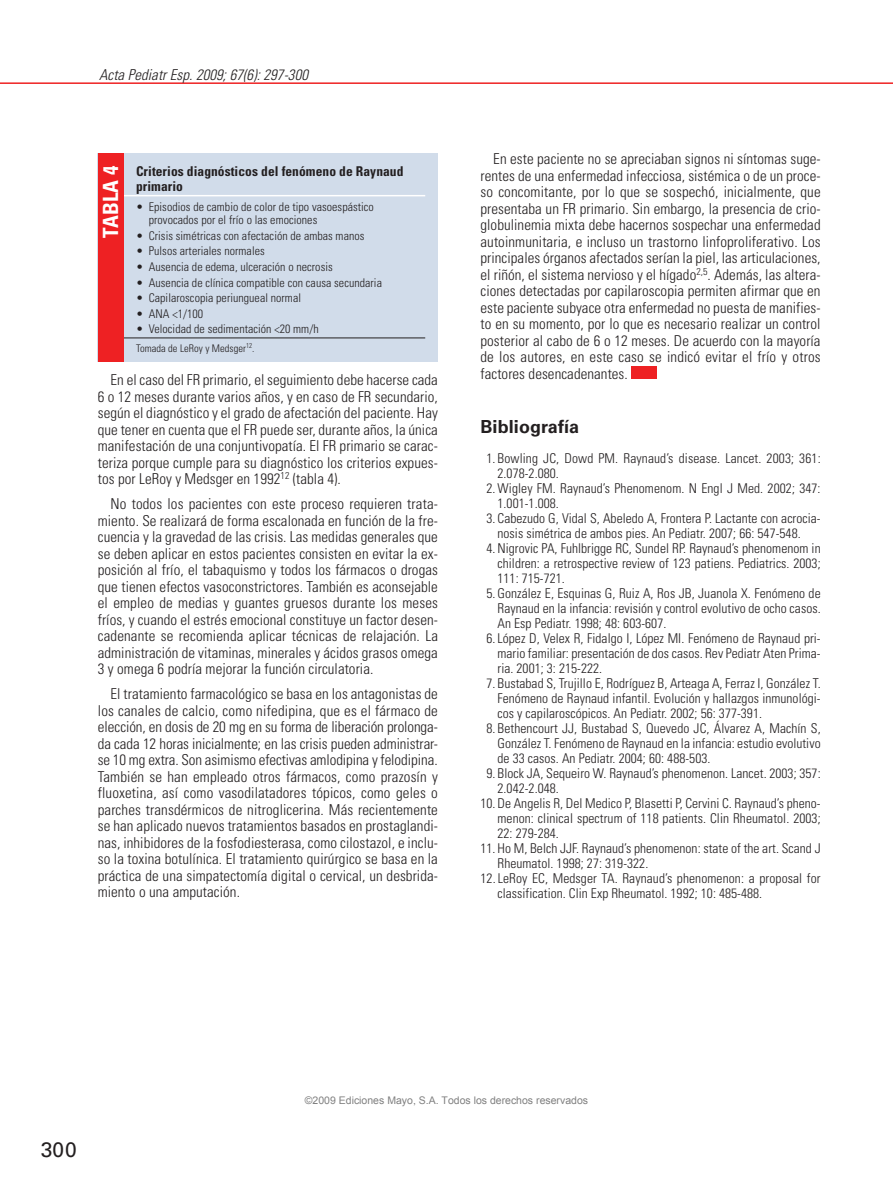
<style>
.page{position:relative;width:893px;height:1191px;background:#fff}
.page>*{position:absolute;margin:0;border:0;box-sizing:border-box;transform-origin:0 0}
.t1{font:700 condensed 21px "Univers LT Std";letter-spacing:.005em;color:#fff}
.t2{font:21px "Univers LT Std";color:#231f20}
.t3{font:700 18px "Univers LT Std";letter-spacing:.005em;color:#231f20}
.t4{font:300 condensed 15px/16.5px "Univers LT Std";letter-spacing:.005em;color:#231f20;text-align:justify}
.t5{font:italic 300 condensed 15px "Univers LT Std";letter-spacing:.005em;color:#231f20}
.t6{font:300 condensed 13.5px/15px "Univers LT Std";letter-spacing:.005em;color:#231f20}
.t7{font:700 condensed 13.5px/15px "Univers LT Std";letter-spacing:.005em;color:#231f20}
.t8{font:300 condensed 12px/13.5px "Univers LT Std";letter-spacing:.005em;color:#231f20}
.t9{font:10.5px "Arial";color:#808080}
.t10{font:300 condensed 10.5px "Univers LT Std";letter-spacing:.005em;color:#231f20}
</style>
<div class="page">
<hr style="left:0;top:82px;width:893px;height:2px;background:#ee2123">
<div style="left:631px;top:366px;width:26px;height:12px;background:#ee2123"></div>
<div style="left:98px;top:153px;width:340px;height:208px;background:#d1dcea"></div>
<hr style="left:111px;top:195px;width:314px;height:1px;background:#fff">
<hr style="left:111px;top:338px;width:314px;height:1px;background:#231f20">
<div style="left:98px;top:153px;width:25px;height:208px;background:#ee2123"></div>
<p class="t5" style="left:99px;top:67px;width:210px">Acta Pediatr Esp. 2009; 67(6): 297-300</p>
<h1 class="t1" style="left:101px;top:237px;width:73px;rotate:-90deg">TABLA 4</h1>
<p class="t7" style="left:136px;top:164px;width:269px">Criterios diagnósticos del fenómeno de Raynaud primario</p>
<p class="t8" style="left:149px;top:200px;width:227px;text-indent:-13px">• Episodios de cambio de color de tipo vasoespástico provocados por el frío o las emociones</p>
<p class="t8" style="left:136px;top:229px;width:230px">• Crisis simétricas con afectación de ambas manos</p>
<p class="t8" style="left:136px;top:245px;width:130px">• Pulsos arteriales normales</p>
<p class="t8" style="left:136px;top:261px;width:198px">• Ausencia de edema, ulceración o necrosis</p>
<p class="t8" style="left:136px;top:276px;width:247px">• Ausencia de clínica compatible con causa secundaria</p>
<p class="t8" style="left:136px;top:292px;width:167px">• Capilaroscopia periungueal normal</p>
<p class="t8" style="left:136px;top:307px;width:69px">• ANA &lt;1/100</p>
<p class="t8" style="left:136px;top:323px;width:184px">• Velocidad de sedimentación &lt;20 mm/h</p>
<p class="t10" style="left:136px;top:343px;width:120px">Tomada de LeRoy y Medsger<sup>12</sup>.</p>
<p class="t4" style="left:98px;top:372px;width:342px;text-indent:13px">En el caso del FR primario, el seguimiento debe hacerse cada 6 o 12 meses durante varios años, y en caso de FR secundario, según el diagnóstico y el grado de afectación del paciente. Hay que tener en cuenta que el FR puede ser, durante años, la única manifestación de una conjuntivopatía. El FR primario se carac&shy;teriza porque cumple para su diagnóstico los criterios expues&shy;tos por LeRoy y Medsger en 1992<sup>12</sup> (tabla 4).</p>
<p class="t4" style="left:98px;top:496px;width:342px;text-indent:13px">No todos los pacientes con este proceso requieren trata&shy;miento. Se realizará de forma escalonada en función de la fre&shy;cuencia y la gravedad de las crisis. Las medidas generales que se deben aplicar en estos pacientes consisten en evitar la ex&shy;posición al frío, el tabaquismo y todos los fármacos o drogas que tienen efectos vasoconstrictores. También es aconsejable el empleo de medias y guantes gruesos durante los meses fríos, y cuando el estrés emocional constituye un factor desen&shy;cadenante se recomienda aplicar técnicas de relajación. La administración de vitaminas, minerales y ácidos grasos omega 3 y omega 6 podría mejorar la función circulatoria.</p>
<p class="t4" style="left:98px;top:686px;width:342px;text-indent:13px">El tratamiento farmacológico se basa en los antagonistas de los canales de calcio, como nifedipina, que es el fármaco de elección, en dosis de 20 mg en su forma de liberación prolonga&shy;da cada 12 horas inicialmente; en las crisis pueden administrar&shy;se 10 mg extra. Son asimismo efectivas amlodipina y felodipina.<br>También se han empleado otros fármacos, como prazosín y fluoxetina, así como vasodilatadores tópicos, como geles o parches transdérmicos de nitroglicerina. Más recientemente se han aplicado nuevos tratamientos basados en prostaglandi&shy;nas, inhibidores de la fosfodiesterasa, como cilostazol, e inclu&shy;so la toxina botulínica. El tratamiento quirúrgico se basa en la práctica de una simpatectomía digital o cervical, un desbrida&shy;miento o una amputación.</p>
<p class="t4" style="left:480px;top:151px;width:342px;text-indent:13px">En este paciente no se apreciaban signos ni síntomas suge&shy;rentes de una enfermedad infecciosa, sistémica o de un proce&shy;so concomitante, por lo que se sospechó, inicialmente, que presentaba un FR primario. Sin embargo, la presencia de crio&shy;globulinemia mixta debe hacernos sospechar una enfermedad autoinmunitaria, e incluso un trastorno linfoproliferativo. Los principales órganos afectados serían la piel, las articulaciones, el riñón, el sistema nervioso y el hígado<sup>2,5</sup>. Además, las altera&shy;ciones detectadas por capilaroscopia permiten afirmar que en este paciente subyace otra enfermedad no puesta de manifies&shy;to en su momento, por lo que es necesario realizar un control posterior al cabo de 6 o 12 meses. De acuerdo con la mayoría de los autores, en este caso se indicó evitar el frío y otros factores desencadenantes.</p>
<p class="t3" style="left:480px;top:418px;width:100px">Bibliografía</p>
<p class="t6" style="left:497px;top:451px;width:325px;text-indent:-11px">1. Bowling JC, Dowd PM. Raynaud’s disease. Lancet. 2003; 361:<br>2.078-2.080.</p>
<p class="t6" style="left:497px;top:481px;width:325px;text-indent:-11px">2. Wigley FM. Raynaud’s Phenomenom. N Engl J Med. 2002; 347:<br>1.001-1.008.</p>
<p class="t6" style="left:497px;top:511px;width:325px;text-indent:-11px">3. Cabezudo G, Vidal S, Abeledo A, Frontera P. Lactante con acrocia&shy;nosis simétrica de ambos pies. An Pediatr. 2007; 66: 547-548.</p>
<p class="t6" style="left:497px;top:541px;width:325px;text-align:justify;text-indent:-11px">4. Nigrovic PA, Fuhlbrigge RC, Sundel RP. Raynaud’s phenomenom in children: a retrospective review of 123 patiens. Pediatrics. 2003; 111: 715-721.</p>
<p class="t6" style="left:497px;top:586px;width:325px;text-align:justify;text-indent:-11px">5. González E, Esquinas G, Ruiz A, Ros JB, Juanola X. Fenómeno de Raynaud en la infancia: revisión y control evolutivo de ocho casos.<br>An Esp Pediatr. 1998; 48: 603-607.</p>
<p class="t6" style="left:497px;top:631px;width:325px;text-align:justify;text-indent:-11px">6. López D, Velex R, Fidalgo I, López MI. Fenómeno de Raynaud pri&shy;mario familiar: presentación de dos casos. Rev Pediatr Aten Prima&shy;ria. 2001; 3: 215-222.</p>
<p class="t6" style="left:497px;top:676px;width:325px;text-align:justify;text-indent:-11px">7. Bustabad S, Trujillo E, Rodríguez B, Arteaga A, Ferraz I, González T.<br>Fenómeno de Raynaud infantil. Evolución y hallazgos inmunológi&shy;cos y capilaroscópicos. An Pediatr. 2002; 56: 377-391.</p>
<p class="t6" style="left:497px;top:721px;width:325px;text-align:justify;text-indent:-11px">8. Bethencourt JJ, Bustabad S, Quevedo JC, Álvarez A, Machín S, González T. Fenómeno de Raynaud en la infancia: estudio evolutivo de 33 casos. An Pediatr. 2004; 60: 488-503.</p>
<p class="t6" style="left:497px;top:766px;width:325px;text-indent:-11px">9. Block JA, Sequeiro W. Raynaud’s phenomenon. Lancet. 2003; 357:<br>2.042-2.048.</p>
<p class="t6" style="left:497px;top:796px;width:325px;text-align:justify;text-indent:-17px">10. De Angelis R, Del Medico P, Blasetti P, Cervini C. Raynaud’s pheno&shy;menon: clinical spectrum of 118 patients. Clin Rheumatol. 2003; 22: 279-284.</p>
<p class="t6" style="left:497px;top:841px;width:325px;text-indent:-17px">11. Ho M, Belch JJF. Raynaud’s phenomenon: state of the art. Scand J<br>Rheumatol. 1998; 27: 319-322.</p>
<p class="t6" style="left:497px;top:871px;width:325px;text-indent:-17px">12. LeRoy EC, Medsger TA. Raynaud’s phenomenon: a proposal for classification. Clin Exp Rheumatol. 1992; 10: 485-488.</p>
<h1 class="t2" style="left:41px;top:1139px;width:38px">300</h1>
<p class="t9" style="left:305px;top:1094px;width:285px">©2009 Ediciones Mayo, S.A. Todos los derechos reservados</p>
</div>
